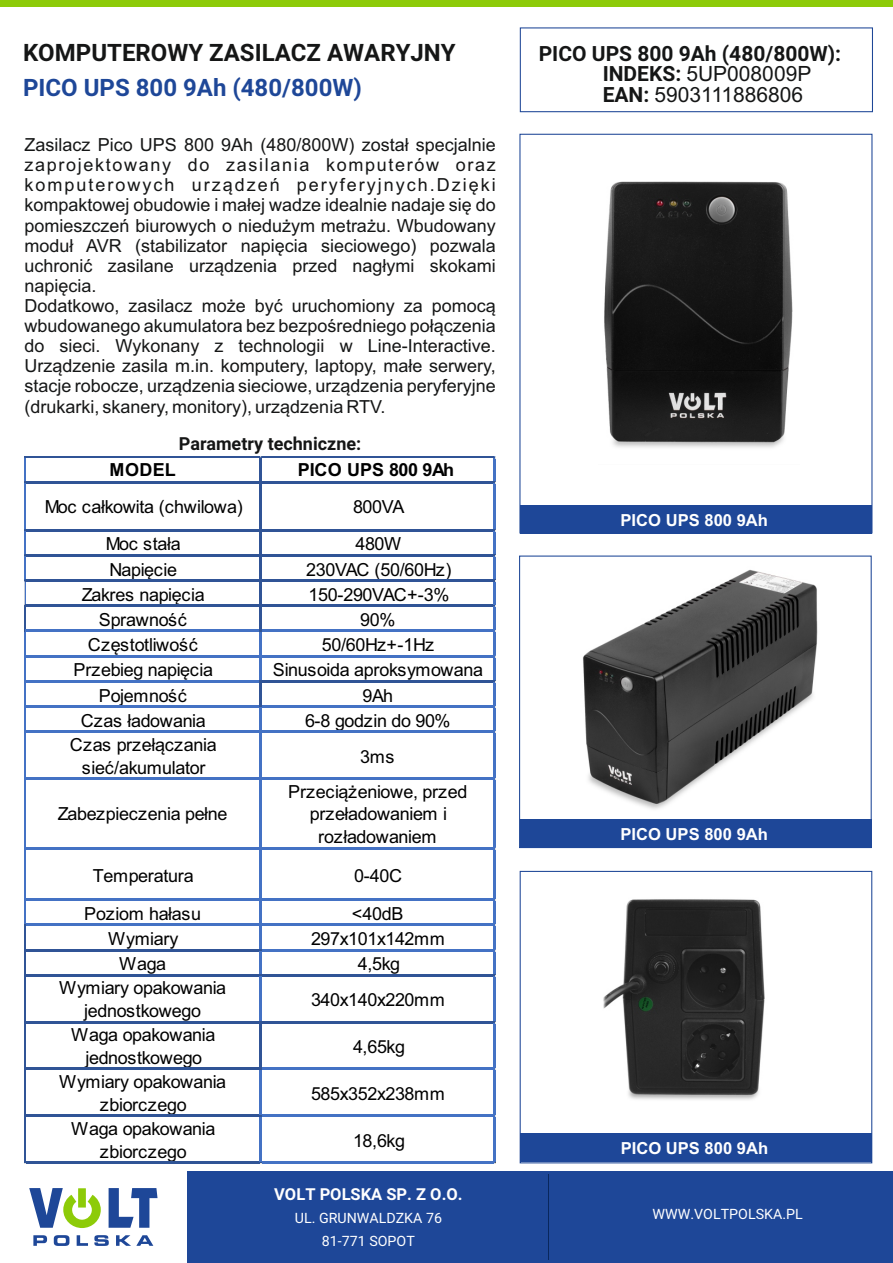
<style>
.page{position:relative;width:893px;height:1263px;background:#fff}
.page>*{position:absolute;margin:0;border:0;box-sizing:border-box;transform-origin:0 0}
.t1{font:700 24px "Roboto";color:#151616}
.t2{font:700 24px "Roboto";color:#1e4798}
.t3{font:21px/21px "Arial";color:#151616}
.t4{font:700 21px "Roboto";color:#151616}
.t5{font:18px/20.1px "Arial";color:#151616}
.t6{font:18px/22.8px "Arial";letter-spacing:-.025em;color:#000;text-align:center}
.t7{font:700 18px "Roboto";color:#151616}
.t8{font:700 18px "Arial";color:#000}
.t9{font:700 16.65px "Arial";color:#fff}
.t10{font:700 16.5px "Roboto";color:#fff}
.t11{font:14.25px/22.4px "Roboto";color:#fff;text-align:center}
.s1{font-family:"Roboto";font-weight:700}
</style>
<div class="page">
<div style="left:0;top:0;width:893px;height:7px;background:#8dcb08"></div>
<div style="left:187px;top:1171px;width:706px;height:92px;background:#1e4798"></div>
<svg style="left:29px;top:1188px;width:72px;height:40px"></svg>
<svg style="left:109px;top:1188px;width:49px;height:40px"></svg>
<svg style="left:33px;top:1235px;width:14px;height:11px"></svg>
<svg style="left:54px;top:1235px;width:15px;height:11px"></svg>
<svg style="left:77px;top:1235px;width:11px;height:11px"></svg>
<svg style="left:94px;top:1235px;width:15px;height:11px"></svg>
<svg style="left:116px;top:1235px;width:37px;height:11px"></svg>
<hr style="left:549px;top:1174px;width:1px;height:86px;background:#09275d">
<div style="left:521px;top:505px;width:351px;height:29px;background:#1e4798"></div>
<div style="left:755px;top:840px;width:10px;height:10px;background:#eaeef5"></div>
<div style="left:519px;top:134px;width:353px;height:399px;border:1px solid #1e4797"></div>
<div style="left:519px;top:555px;width:353px;height:293px;border:1px solid #1e4797"></div>
<div style="left:520px;top:27px;width:353px;height:85px;border:1px solid #1e4797"></div>
<div style="left:520px;top:819px;width:351px;height:28px;background:#1e4798"></div>
<div style="left:521px;top:1133px;width:351px;height:29px;background:#1e4798"></div>
<div style="left:520px;top:871px;width:352px;height:292px;border:1px solid #1e4797"></div>
<img style="left:583px;top:569px;width:235px;height:240px">
<img style="left:604px;top:181px;width:189px;height:267px">
<hr style="left:24px;top:457px;width:472px;height:1px;background:#305496">
<hr style="left:24px;top:481px;width:472px;height:2px;background:#305496">
<hr style="left:493px;top:458px;width:3px;height:23px;background:#4472c4">
<svg style="left:24px;top:458px;width:2px;height:23px"></svg>
<hr style="left:24px;top:483px;width:2px;height:46px;background:#4472c4">
<hr style="left:24px;top:529px;width:472px;height:2px;background:#305496">
<hr style="left:493px;top:483px;width:3px;height:46px;background:#4472c4">
<hr style="left:24px;top:531px;width:2px;height:23px;background:#4472c4">
<hr style="left:24px;top:554px;width:472px;height:2px;background:#305496">
<hr style="left:493px;top:531px;width:3px;height:23px;background:#4472c4">
<hr style="left:24px;top:556px;width:2px;height:23px;background:#4472c4">
<hr style="left:24px;top:579px;width:472px;height:3px;background:#305496">
<hr style="left:493px;top:556px;width:3px;height:23px;background:#4472c4">
<hr style="left:24px;top:582px;width:2px;height:22px;background:#4472c4">
<hr style="left:26px;top:604px;width:470px;height:3px;background:#305496">
<hr style="left:493px;top:582px;width:3px;height:22px;background:#4472c4">
<hr style="left:24px;top:604px;width:2px;height:28px;background:#305496">
<hr style="left:26px;top:630px;width:233px;height:2px;background:#4472c4">
<hr style="left:259px;top:458px;width:3px;height:174px;background:#305496">
<hr style="left:262px;top:630px;width:234px;height:2px;background:#4472c4">
<hr style="left:26px;top:655px;width:470px;height:2px;background:#4472c4">
<hr style="left:26px;top:680px;width:233px;height:2px;background:#4472c4">
<hr style="left:259px;top:632px;width:3px;height:48px;background:#4472c4">
<hr style="left:262px;top:680px;width:234px;height:2px;background:#305496">
<hr style="left:493px;top:607px;width:3px;height:73px;background:#4472c4">
<hr style="left:26px;top:705px;width:233px;height:3px;background:#4472c4">
<hr style="left:259px;top:680px;width:3px;height:28px;background:#305496">
<hr style="left:262px;top:705px;width:234px;height:3px;background:#4472c4">
<hr style="left:26px;top:730px;width:470px;height:3px;background:#4472c4">
<hr style="left:26px;top:777px;width:470px;height:3px;background:#4472c4">
<hr style="left:26px;top:847px;width:470px;height:2px;background:#4472c4">
<hr style="left:26px;top:898px;width:470px;height:3px;background:#4472c4">
<hr style="left:24px;top:632px;width:2px;height:292px;background:#4472c4">
<hr style="left:26px;top:924px;width:470px;height:2px;background:#4472c4">
<hr style="left:26px;top:949px;width:236px;height:2px;background:#305496">
<hr style="left:259px;top:708px;width:3px;height:241px;background:#4472c4">
<hr style="left:262px;top:949px;width:234px;height:2px;background:#4472c4">
<hr style="left:259px;top:951px;width:3px;height:23px;background:#4472c4">
<hr style="left:26px;top:974px;width:470px;height:2px;background:#305496">
<hr style="left:493px;top:682px;width:3px;height:292px;background:#4472c4">
<hr style="left:259px;top:976px;width:3px;height:45px;background:#4472c4">
<hr style="left:26px;top:1021px;width:470px;height:2px;background:#305496">
<hr style="left:493px;top:976px;width:3px;height:45px;background:#4472c4">
<hr style="left:26px;top:1067px;width:236px;height:3px;background:#305496">
<hr style="left:259px;top:1023px;width:3px;height:47px;background:#305496">
<hr style="left:262px;top:1067px;width:234px;height:3px;background:#4472c4">
<hr style="left:26px;top:1114px;width:236px;height:3px;background:#305496">
<hr style="left:259px;top:1070px;width:3px;height:44px;background:#4472c4">
<hr style="left:262px;top:1114px;width:234px;height:3px;background:#4472c4">
<hr style="left:24px;top:924px;width:2px;height:239px;background:#305496">
<hr style="left:26px;top:1161px;width:236px;height:2px;background:#305496">
<hr style="left:259px;top:1117px;width:3px;height:44px;background:#4472c4">
<hr style="left:262px;top:1161px;width:234px;height:2px;background:#4472c4">
<hr style="left:493px;top:1023px;width:3px;height:140px;background:#4472c4">
<svg style="left:24px;top:554px;width:1px;height:50px"></svg>
<img style="left:603px;top:899px;width:162px;height:201px">
<h1 class="t1" style="left:23px;top:43px;width:434px">KOMPUTEROWY ZASILACZ AWARYJNY</h1>
<h1 class="t2" style="left:23px;top:78px;width:340px">PICO UPS 800 9Ah (480/800W)</h1>
<p class="t5" style="left:25px;top:136px;width:473px">Zasilacz Pico UPS 800 9Ah (480/800W) został specjalnie zaprojektowany do zasilania komputerów oraz komputerowych urządzeń peryferyjnych.Dzięki kompaktowej obudowie i małej wadze idealnie nadaje się do pomieszczeń biurowych o niedużym metrażu. Wbudowany moduł AVR (stabilizator napięcia sieciowego) pozwala uchronić zasilane urządzenia przed nagłymi skokami napięcia.<br>Dodatkowo, zasilacz może być uruchomiony za pomocą wbudowanego akumulatora bez bezpośredniego połączenia do sieci. Wykonany z technologii w Line-Interactive.<br>Urządzenie zasila m.in. komputery, laptopy, małe serwery, stacje robocze, urządzenia sieciowe, urządzenia peryferyjne (drukarki, skanery, monitory), urządzenia RTV.</p>
<p class="t7" style="left:179px;top:436px;width:184px">Parametry techniczne:</p>
<p class="t8" style="left:109px;top:463px;width:68px">MODEL</p>
<p class="t8" style="left:298px;top:463px;width:158px">PICO UPS 800 9Ah</p>
<p class="t6" style="left:45px;top:497px;width:199px">Moc całkowita (chwilowa)</p>
<p class="t6" style="left:353px;top:497px;width:53px">800VA</p>
<p class="t6" style="left:106px;top:534px;width:76px">Moc stała</p>
<p class="t6" style="left:355px;top:534px;width:47px">480W</p>
<p class="t6" style="left:109px;top:560px;width:69px">Napięcie</p>
<p class="t6" style="left:306px;top:560px;width:147px">230VAC (50/60Hz)</p>
<p class="t6" style="left:82px;top:585px;width:124px">Zakres napięcia</p>
<p class="t6" style="left:309px;top:585px;width:142px">150-290VAC+-3%</p>
<p class="t6" style="left:99px;top:610px;width:90px">Sprawność</p>
<p class="t6" style="left:360px;top:610px;width:37px">90%</p>
<p class="t6" style="left:88px;top:635px;width:111px">Częstotliwość</p>
<p class="t6" style="left:322px;top:635px;width:114px">50/60Hz+-1Hz</p>
<p class="t6" style="left:73px;top:660px;width:141px">Przebieg napięcia</p>
<p class="t6" style="left:273px;top:660px;width:212px">Sinusoida aproksymowana</p>
<p class="t6" style="left:99px;top:686px;width:90px">Pojemność</p>
<p class="t6" style="left:363px;top:686px;width:32px">9Ah</p>
<p class="t6" style="left:81px;top:711px;width:127px">Czas ładowania</p>
<p class="t6" style="left:305px;top:711px;width:147px">6-8 godzin do 90%</p>
<p class="t6" style="left:70px;top:735px;width:148px">Czas przełączania sieć/akumulator</p>
<p class="t6" style="left:360px;top:747px;width:36px">3ms</p>
<p class="t6" style="left:58px;top:804px;width:171px">Zabezpieczenia pełne</p>
<p class="t6" style="left:288px;top:781px;width:181px">Przeciążeniowe, przed przeładowaniem i rozładowaniem</p>
<p class="t6" style="left:93px;top:865px;width:103px">Temperatura</p>
<p class="t6" style="left:354px;top:865px;width:49px">0-40C</p>
<p class="t6" style="left:84px;top:904px;width:118px">Poziom hałasu</p>
<p class="t6" style="left:352px;top:904px;width:53px">&lt;40dB</p>
<p class="t6" style="left:108px;top:929px;width:72px">Wymiary</p>
<p class="t6" style="left:311px;top:929px;width:135px">297x101x142mm</p>
<p class="t6" style="left:119px;top:954px;width:49px">Waga</p>
<p class="t6" style="left:358px;top:954px;width:44px">4,5kg</p>
<p class="t6" style="left:59px;top:978px;width:169px">Wymiary opakowania jednostkowego</p>
<p class="t6" style="left:311px;top:990px;width:135px">340x140x220mm</p>
<p class="t6" style="left:71px;top:1025px;width:146px">Waga opakowania jednostkowego</p>
<p class="t6" style="left:353px;top:1037px;width:53px">4,65kg</p>
<p class="t6" style="left:59px;top:1072px;width:169px">Wymiary opakowania zbiorczego</p>
<p class="t6" style="left:311px;top:1084px;width:135px">585x352x238mm</p>
<p class="t6" style="left:71px;top:1119px;width:146px">Waga opakowania zbiorczego</p>
<p class="t6" style="left:353px;top:1131px;width:53px">18,6kg</p>
<p class="t4" style="left:539px;top:45px;width:304px">PICO UPS 800 9Ah (480/800W):</p>
<p class="t3" style="left:603px;top:66px;width:210px"><span class="s1">INDEKS:</span> 5UP008009P<br><span class="s1">EAN:</span> 5903111886806</p>
<p class="t9" style="left:620px;top:514px;width:149px">PICO UPS 800 9Ah</p>
<p class="t9" style="left:620px;top:827px;width:149px">PICO UPS 800 9Ah</p>
<p class="t9" style="left:621px;top:1142px;width:149px">PICO UPS 800 9Ah</p>
<p class="t10" style="left:274px;top:1188px;width:190px">VOLT POLSKA SP. Z O.O.</p>
<p class="t11" style="left:295px;top:1209px;width:149px">UL. GRUNWALDZKA 76<br>81-771 SOPOT</p>
<p class="t11" style="left:653px;top:1204px;width:152px">WWW.VOLTPOLSKA.PL</p>
</div>
